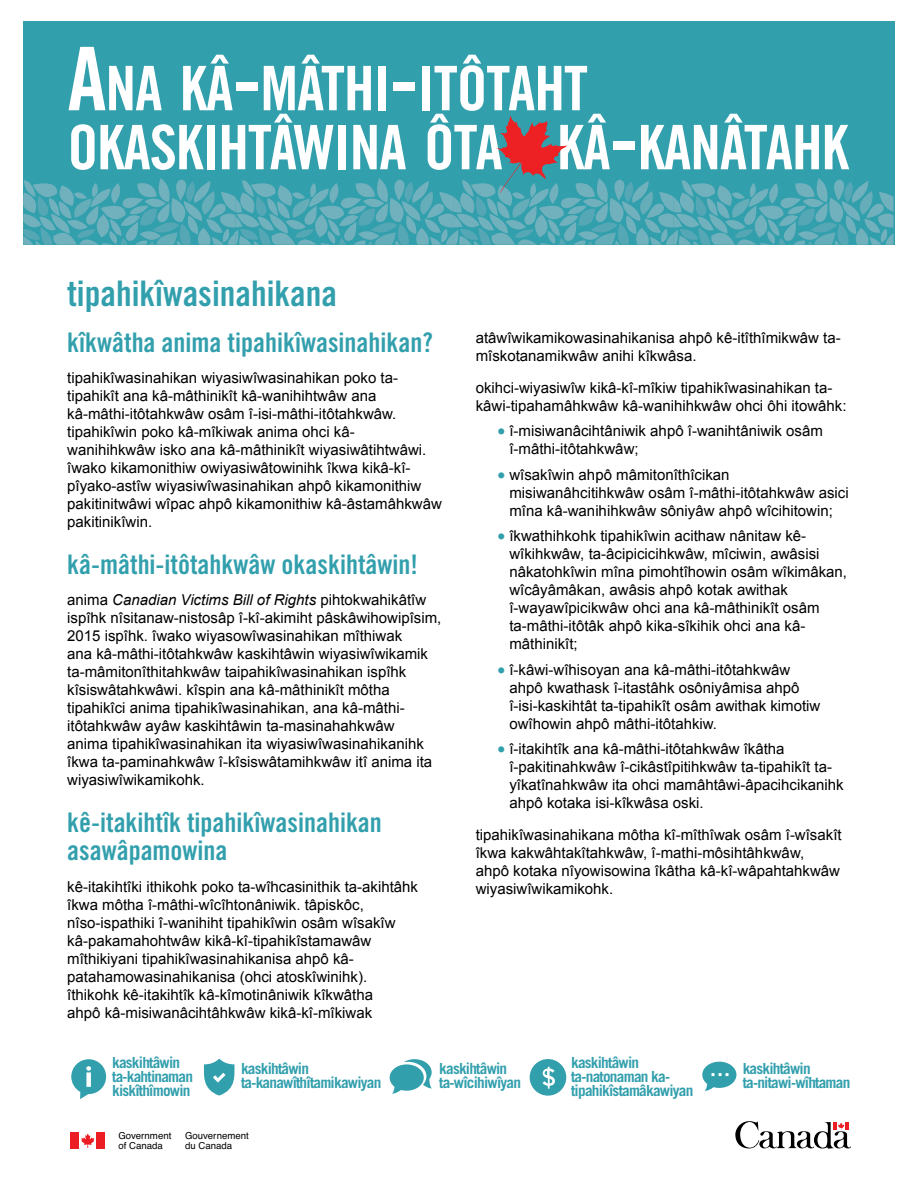
<style>
.page{position:relative;width:918px;height:1188px;background:#fff}
.page>*{position:absolute;margin:0;border:0;box-sizing:border-box;transform-origin:0 0}
.t1{font:61.5px/58.9px "Trade Gothic LT Std Bd Cn 20";letter-spacing:-.015em;color:#fff}
.t2{font:35.25px "Trade Gothic LT Std Bd Cn 20";color:#329fad}
.t3{font:27px/28.5px "Trade Gothic LT Std Bd Cn 20";color:#329fad}
.t4{font:700 15.3px/13.8px "Trade Gothic LT Std";letter-spacing:-.05em;color:#329fad}
.t5{font:15px/18px "Arial";color:#000}
.t6{font:9.6px/9.6px "Helvetica";color:#000}
.s1{font-size:87.9px}
.s2{font-style:italic}
.s3{font-size:24px;color:#329fad}
</style>
<div class="page">
<div style="left:23px;top:21px;width:872px;height:224px;background:#329fad"></div>
<div style="left:71px;top:1132px;width:8px;height:17px;background:#ed1d24"></div>
<div style="left:97px;top:1132px;width:8px;height:17px;background:#ed1d24"></div>
<svg style="left:81px;top:1133px;width:13px;height:15px"></svg>
<svg style="left:735px;top:1121px;width:116px;height:28px"></svg>
<svg style="left:71px;top:1059px;width:35px;height:40px"></svg>
<svg style="left:203px;top:1059px;width:32px;height:37px"></svg>
<svg style="left:390px;top:1059px;width:42px;height:35px"></svg>
<svg style="left:702px;top:1062px;width:34px;height:29px"></svg>
<svg style="left:530px;top:1059px;width:36px;height:37px"></svg>
<svg style="left:23px;top:115px;width:871px;height:130px"></svg>
<h1 class="t1" style="left:68px;top:58px;width:783px"><span class="s1">A</span>NA KÂ<span class="s1">-</span>MÂTHI<span class="s1">-</span>ITÔTAHT<br>OKASKIHTÂWINA ÔTA KÂ<span class="s1">-</span>KANÂTAHK</h1>
<h2 class="t2" style="left:67px;top:272px;width:272px">tipahikîwasinahikana</h2>
<h3 class="t3" style="left:67px;top:328px;width:367px">kîkwâtha anima tipahikîwasinahikan?</h3>
<p class="t5" style="left:67px;top:369px;width:376px">tipahikîwasinahikan wiyasiwîwasinahikan poko ta&shy;tipahikît ana kâ-mâthinikît kâ-wanihihtwâw ana kâ-mâthi-itôtahkwâw osâm î-isi-mâthi-itôtahkwâw. tipahikîwin poko kâ-mîkiwak anima ohci kâ&shy;wanihihkwâw isko ana kâ-mâthinikît wiyasiwâtihtwâwi. îwako kikamonithiw owiyasiwâtowinihk îkwa kikâ-kî&shy;pîyako-astîw wiyasiwîwasinahikan ahpô kikamonithiw pakitinitwâwi wîpac ahpô kikamonithiw kâ-âstamâhkwâw pakitinikîwin.</p>
<h3 class="t3" style="left:67px;top:550px;width:352px">kâ-mâthi-itôtahkwâw okaskihtâwin!</h3>
<p class="t5" style="left:67px;top:591px;width:376px">anima <span class="s2">Canadian Victims Bill of Rights</span> pihtokwahikâtîw ispîhk nîsitanaw-nistosâp î-kî-akimiht pâskâwihowipîsim, 2015 ispîhk. îwako wiyasowîwasinahikan mîthiwak<br>ana kâ-mâthi-itôtahkwâw kaskihtâwin wiyasiwîwikamik ta-mâmitonîthitahkwâw taipahikîwasinahikan ispîhk kîsiswâtahkwâwi. kîspin ana kâ-mâthinikît môtha tipahikîci anima tipahikîwasinahikan, ana kâ-mâthi&shy;itôtahkwâw ayâw kaskihtâwin ta-masinahahkwâw<br>anima tipahikîwasinahikan ita wiyasiwîwasinahikanihk îkwa ta-paminahkwâw î-kîsiswâtamihkwâw itî anima ita wiyasiwîwikamikohk.</p>
<h3 class="t3" style="left:67px;top:808px;width:316px">kê-itakihtîk tipahikîwasinahikan asawâpamowina</h3>
<p class="t5" style="left:67px;top:878px;width:352px">kê-itakihtîki ithikohk poko ta-wîhcasinithik ta-akihtâhk îkwa môtha î-mâthi-wîcîhtonâniwik. tâpiskôc, nîso-ispathiki î-wanihiht tipahikîwin osâm wîsakîw kâ-pakamahohtwâw kikâ-kî-tipahikîstamawâw mîthikiyani tipahikîwasinahikanisa ahpô kâ&shy;patahamowasinahikanisa (ohci atoskîwinihk). îthikohk kê-itakihtîk kâ-kîmotinâniwik kîkwâtha<br>ahpô kâ-misiwanâcihtâhkwâw kikâ-kî-mîkiwak</p>
<p class="t5" style="left:476px;top:329px;width:367px">atâwîwikamikowasinahikanisa ahpô kê-itîthîmikwâw ta&shy;mîskotanamikwâw anihi kîkwâsa.</p>
<p class="t5" style="left:476px;top:379px;width:372px">okihci-wiyasiwîw kikâ-kî-mîkiw tipahikîwasinahikan ta&shy;kâwi-tipahamâhkwâw kâ-wanihihkwâw ohci ôhi itowâhk:</p>
<p class="t5" style="left:509px;top:422px;width:315px;text-indent:-12px"><span class="s3">•</span> î-misiwanâcihtâniwik ahpô î-wanihtâniwik osâm î-mâthi-itôtahkwâw;</p>
<p class="t5" style="left:509px;top:466px;width:341px;text-indent:-12px"><span class="s3">•</span> wîsakîwin ahpô mâmitonîthîcikan misiwanâhcitihkwâw osâm î-mâthi-itôtahkwâw asici mîna kâ-wanihihkwâw sôniyâw ahpô wîcihitowin;</p>
<p class="t5" style="left:509px;top:527px;width:339px;text-indent:-12px"><span class="s3">•</span> îkwathihkohk tipahikîwin acithaw nânitaw kê&shy;wîkihkwâw, ta-âcipicicihkwâw, mîciwin, awâsisi nâkatohkîwin mîna pimohtîhowin osâm wîkimâkan, wîcâyâmâkan, awâsis ahpô kotak awithak î-wayawîpicikwâw ohci ana kâ-mâthinikît osâm ta-mâthi-itôtâk ahpô kika-sîkihik ohci ana kâ&shy;mâthinikît;</p>
<p class="t5" style="left:509px;top:661px;width:312px;text-indent:-12px"><span class="s3">•</span> î-kâwi-wîhisoyan ana kâ-mâthi-itôtahkwâw ahpô kwathask î-itastâhk osôniyâmisa ahpô î-isi-kaskihtât ta-tipahikît osâm awithak kimotiw owîhowin ahpô mâthi-itôtahkiw.</p>
<p class="t5" style="left:509px;top:740px;width:336px;text-indent:-12px"><span class="s3">•</span> î-itakihtîk ana kâ-mâthi-itôtahkwâw îkâtha î-pakitinahkwâw î-cikâstîpitihkwâw ta-tipahikît ta&shy;yîkatînahkwâw ita ohci mamâhtâwi-âpacihcikanihk ahpô kotaka isi-kîkwâsa oski.</p>
<p class="t5" style="left:476px;top:826px;width:367px">tipahikîwasinahikana môtha kî-mîthîwak osâm î-wîsakît îkwa kakwâhtakîtahkwâw, î-mathi-môsihtâhkwâw,<br>ahpô kotaka nîyowisowina îkâtha kâ-kî-wâpahtahkwâw wiyasiwîwikamikohk.</p>
<p class="t4" style="left:112px;top:1056px;width:82px">kaskihtâwin ta-kahtinaman kiskîthîmowin</p>
<p class="t4" style="left:241px;top:1062px;width:142px">kaskihtâwin ta-kanawîthîtamikawiyan</p>
<p class="t4" style="left:439px;top:1062px;width:83px">kaskihtâwin ta-wîcihiwîyan</p>
<p class="t4" style="left:571px;top:1056px;width:124px">kaskihtâwin ta-natonaman ka&shy;tipahikîstamâkawiyan</p>
<p class="t4" style="left:743px;top:1062px;width:109px">kaskihtâwin ta-nitawi-wîhtaman</p>
<p class="t6" style="left:118px;top:1131px;width:54px">Government of Canada</p>
<p class="t6" style="left:185px;top:1131px;width:65px">Gouvernement du Canada</p>
</div>
